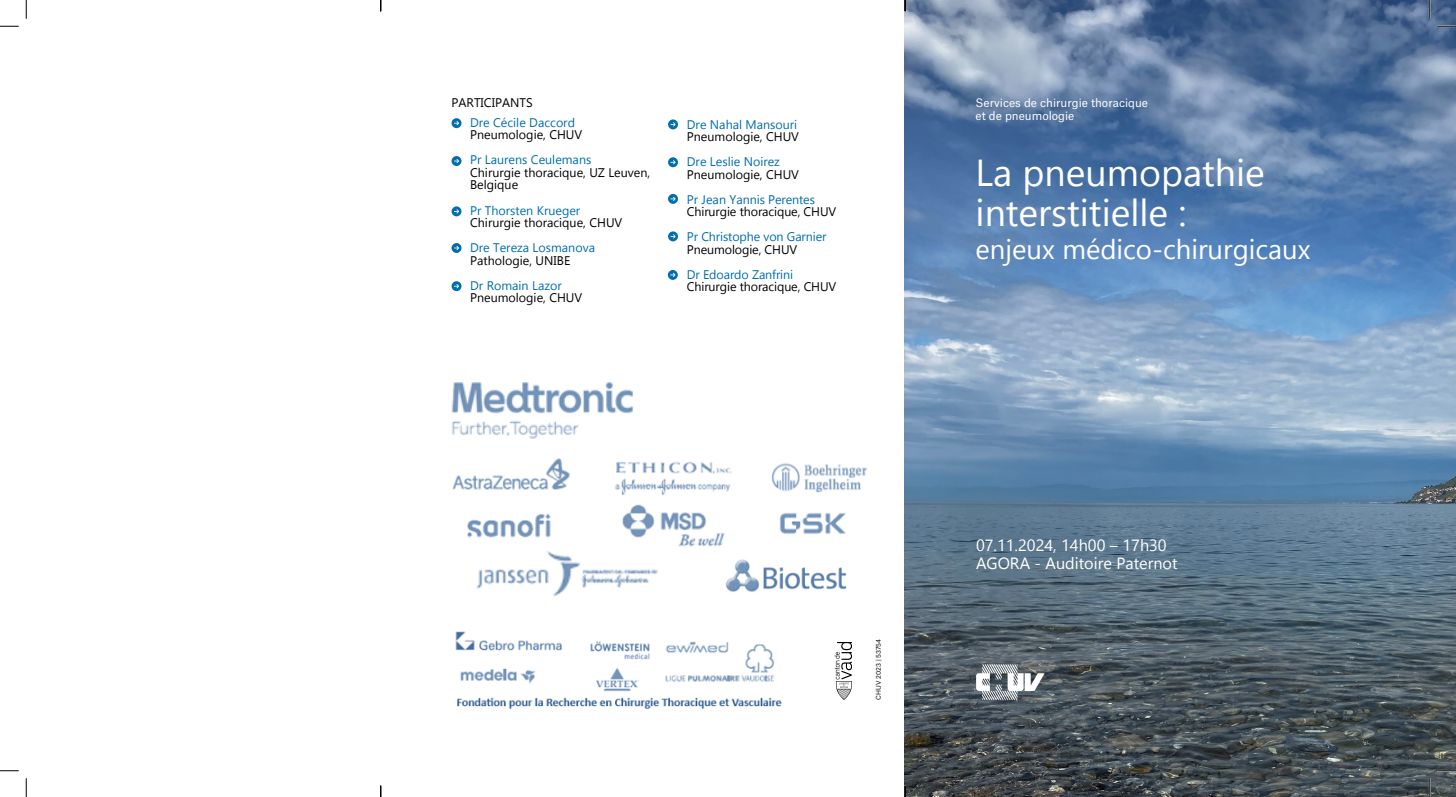
<style>
.page{position:relative;width:1456px;height:797px;background:#fff}
.page>*{position:absolute;margin:0;border:0;box-sizing:border-box;transform-origin:0 0}
.t1{font:37.5px/40.5px "Gadugi";color:#fff}
.t2{font:27.5px "Gadugi";color:#fff}
.t3{font:16.25px/17.5px "Gadugi";color:#fff}
.programme{font:12.5px/12.5px "Gadugi";color:#000}
.programme-2{font:12.5px/12.5px "Gadugi";color:#006dae}
.t4{font:11.25px/13.5px "Atlas Grotesk";color:#fff}
.programme-3{font:6.25px "Atlas Grotesk";color:#000}
.s1{color:#000}
.s2{color:#006dae}
</style>
<div class="page">
<img style="left:904px;top:0;width:552px;height:797px">
<svg style="left:976px;top:664px;width:68px;height:35px"></svg>
<svg style="left:451px;top:118px;width:10px;height:10px"></svg>
<svg style="left:451px;top:156px;width:10px;height:10px"></svg>
<svg style="left:451px;top:206px;width:10px;height:10px"></svg>
<svg style="left:451px;top:243px;width:10px;height:10px"></svg>
<svg style="left:451px;top:281px;width:10px;height:10px"></svg>
<svg style="left:668px;top:119px;width:10px;height:10px"></svg>
<svg style="left:668px;top:157px;width:10px;height:10px"></svg>
<svg style="left:668px;top:194px;width:10px;height:10px"></svg>
<svg style="left:834px;top:642px;width:18px;height:57px"></svg>
<svg style="left:0;top:25px;width:19px;height:2px"></svg>
<svg style="left:1437px;top:25px;width:19px;height:2px"></svg>
<svg style="left:0;top:770px;width:19px;height:1px"></svg>
<svg style="left:1437px;top:770px;width:19px;height:1px"></svg>
<svg style="left:25px;top:0;width:2px;height:19px"></svg>
<svg style="left:25px;top:778px;width:2px;height:19px"></svg>
<svg style="left:1429px;top:0;width:1px;height:19px"></svg>
<svg style="left:1429px;top:778px;width:1px;height:19px"></svg>
<svg style="left:380px;top:785px;width:1px;height:12px"></svg>
<svg style="left:904px;top:0;width:2px;height:11px"></svg>
<svg style="left:904px;top:785px;width:2px;height:12px"></svg>
<svg style="left:668px;top:231px;width:10px;height:10px"></svg>
<svg style="left:668px;top:270px;width:10px;height:10px"></svg>
<img style="left:455px;top:631px;width:327px;height:78px">
<img style="left:452px;top:458px;width:415px;height:139px">
<img style="left:451px;top:382px;width:182px;height:57px">
<p class="programme" style="left:451px;top:96px;width:83px">PARTICIPANTS</p>
<p class="programme-2" style="left:470px;top:116px;width:114px">Dre Cécile Daccord<br><span class="s1">Pneumologie, CHUV</span></p>
<p class="programme" style="left:470px;top:154px;width:182px"><span class="s2">Pr Laurens Ceulemans<br></span>Chirurgie thoracique, UZ Leuven,<br>Belgique</p>
<p class="programme" style="left:470px;top:204px;width:154px"><span class="s2">Pr Thorsten Krueger<br></span>Chirurgie thoracique, CHUV</p>
<p class="programme-2" style="left:470px;top:241px;width:126px">Dre Tereza Losmanova<br><span class="s1">Pathologie, UNIBE</span></p>
<p class="programme" style="left:470px;top:279px;width:114px"><span class="s2">Dr Romain Lazor<br></span>Pneumologie, CHUV</p>
<p class="programme-2" style="left:687px;top:118px;width:114px">Dre Nahal Mansouri<br><span class="s1">Pneumologie, CHUV</span></p>
<p class="programme" style="left:687px;top:155px;width:114px"><span class="s2">Dre Leslie Noirez<br></span>Pneumologie, CHUV</p>
<p class="programme" style="left:687px;top:193px;width:151px"><span class="s2">Pr Jean Yannis Perentes<br></span>Chirurgie thoracique, CHUV</p>
<p class="programme-2" style="left:687px;top:230px;width:141px">Pr Christophe von Garnier<br><span class="s1">Pneumologie, CHUV</span></p>
<p class="programme" style="left:687px;top:268px;width:151px"><span class="s2">Dr Edoardo Zanfrini<br></span>Chirurgie thoracique, CHUV</p>
<p class="programme-3" style="left:873px;top:699px;width:62px;rotate:-90deg">CHUV 2023 | 53754</p>
<p class="t4" style="left:975px;top:94px;width:174px">Services de chirurgie thoracique et de pneumologie</p>
<p class="t1" style="left:975px;top:152px;width:291px">La pneumopathie interstitielle :</p>
<p class="t2" style="left:975px;top:232px;width:336px">enjeux médico-chirurgicaux</p>
<p class="t3" style="left:976px;top:536px;width:203px">07.11.2024, 14h00 – 17h30<br>AGORA - Auditoire Paternot</p>
</div>
